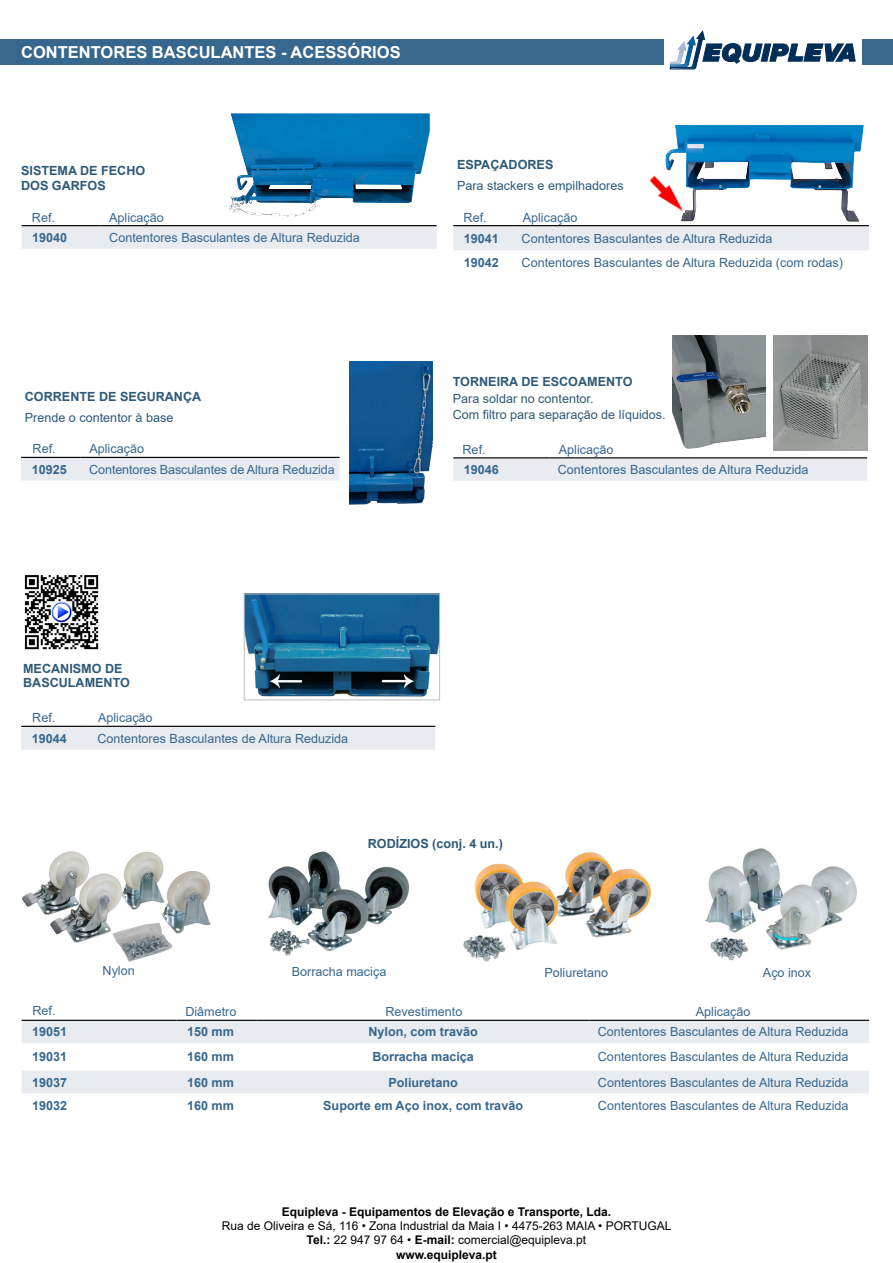
<style>
.page{position:relative;width:893px;height:1263px;background:#fff}
.page>*{position:absolute;margin:0;border:0;box-sizing:border-box;transform-origin:0 0}
.t1{font:700 16.5px "Arial";color:#fff}
.t2{font:12.6px "Arial";color:#37678d}
.t3{font:700 12.6px "Arial";color:#37678d}
.t4{font:12.6px "Arial";color:#38668f}
.t5{font:700 12.6px/14.4px "Arial";color:#2e5978}
.t6{font:12.6px/16.2px "Arial";color:#2e5978}
.t7{font:12px/14.4px "Arial";color:#000;text-align:center}
.t8{font:700 12px "Arial";color:#000}
.s1{font-weight:700}
</style>
<div class="page">
<div style="left:0;top:39px;width:663px;height:26px;background:#37678d"></div>
<div style="left:862px;top:39px;width:31px;height:26px;background:#37678d"></div>
<svg style="left:670px;top:31px;width:186px;height:38px"></svg>
<img style="left:229px;top:113px;width:201px;height:104px">
<div style="left:22px;top:226px;width:415px;height:23px;background:#e8ebf0"></div>
<hr style="left:22px;top:225px;width:79px;height:1px;background:#000">
<hr style="left:101px;top:225px;width:336px;height:1px;background:#000">
<img style="left:665px;top:125px;width:199px;height:97px">
<div style="left:453px;top:226px;width:416px;height:24px;background:#e8ebf0"></div>
<hr style="left:453px;top:225px;width:60px;height:1px;background:#000">
<hr style="left:513px;top:225px;width:356px;height:1px;background:#000">
<img style="left:649px;top:173px;width:36px;height:39px">
<img style="left:349px;top:362px;width:83px;height:143px">
<div style="left:21px;top:458px;width:319px;height:22px;background:#e8ebf0"></div>
<hr style="left:21px;top:457px;width:60px;height:1px;background:#000">
<hr style="left:81px;top:457px;width:259px;height:1px;background:#000">
<img style="left:672px;top:335px;width:94px;height:114px">
<img style="left:773px;top:335px;width:94px;height:116px">
<div style="left:453px;top:458px;width:414px;height:23px;background:#e8ebf0"></div>
<hr style="left:453px;top:457px;width:96px;height:1px;background:#000">
<hr style="left:549px;top:457px;width:318px;height:1px;background:#000">
<div style="left:21px;top:727px;width:414px;height:23px;background:#e8ebf0"></div>
<hr style="left:21px;top:726px;width:66px;height:1px;background:#000">
<hr style="left:87px;top:726px;width:348px;height:1px;background:#000">
<img style="left:24px;top:575px;width:75px;height:75px">
<img style="left:246px;top:596px;width:192px;height:101px">
<div style="left:244px;top:594px;width:196px;height:106px;border:1px solid #bdbfbf"></div>
<div style="left:22px;top:1021px;width:847px;height:72px;background:#e8ebf0"></div>
<svg style="left:22px;top:1043px;width:847px;height:27px"></svg>
<hr style="left:22px;top:1020px;width:154px;height:1px;background:#000">
<hr style="left:176px;top:1020px;width:81px;height:1px;background:#000">
<hr style="left:257px;top:1020px;width:332px;height:1px;background:#000">
<hr style="left:589px;top:1020px;width:280px;height:1px;background:#000">
<img style="left:22px;top:851px;width:189px;height:111px">
<img style="left:268px;top:851px;width:142px;height:105px">
<img style="left:463px;top:852px;width:189px;height:110px">
<img style="left:705px;top:848px;width:152px;height:113px">
<h1 class="t1" style="left:21px;top:41px;width:381px">CONTENTORES BASCULANTES - ACESSÓRIOS</h1>
<p class="t5" style="left:21px;top:164px;width:126px">SISTEMA DE FECHO<br>DOS GARFOS</p>
<p class="t4" style="left:32px;top:209px;width:25px">Ref.</p>
<p class="t4" style="left:109px;top:209px;width:56px">Aplicação</p>
<p class="t3" style="left:32px;top:228px;width:37px">19040</p>
<p class="t2" style="left:109px;top:229px;width:252px">Contentores Basculantes de Altura Reduzida</p>
<p class="t5" style="left:25px;top:389px;width:178px">CORRENTE DE SEGURANÇA</p>
<p class="t6" style="left:25px;top:409px;width:150px">Prende o contentor à base</p>
<p class="t5" style="left:457px;top:157px;width:98px">ESPAÇADORES</p>
<p class="t6" style="left:457px;top:177px;width:168px">Para stackers e empilhadores</p>
<p class="t4" style="left:464px;top:209px;width:25px">Ref.</p>
<p class="t4" style="left:523px;top:209px;width:56px">Aplicação</p>
<p class="t3" style="left:464px;top:229px;width:37px">19041</p>
<p class="t2" style="left:522px;top:229px;width:252px">Contentores Basculantes de Altura Reduzida</p>
<p class="t3" style="left:464px;top:253px;width:37px">19042</p>
<p class="t2" style="left:522px;top:253px;width:323px">Contentores Basculantes de Altura Reduzida (com rodas)</p>
<p class="t5" style="left:453px;top:375px;width:181px">TORNEIRA DE ESCOAMENTO</p>
<p class="t6" style="left:453px;top:390px;width:214px">Para soldar no contentor.<br>Com filtro para separação de líquidos.</p>
<p class="t4" style="left:33px;top:440px;width:25px">Ref.</p>
<p class="t4" style="left:89px;top:440px;width:56px">Aplicação</p>
<p class="t4" style="left:463px;top:441px;width:25px">Ref.</p>
<p class="t4" style="left:559px;top:441px;width:56px">Aplicação</p>
<p class="t3" style="left:464px;top:461px;width:37px">19046</p>
<p class="t2" style="left:558px;top:461px;width:252px">Contentores Basculantes de Altura Reduzida</p>
<p class="t3" style="left:32px;top:460px;width:37px">10925</p>
<p class="t2" style="left:89px;top:460px;width:247px">Contentores Basculantes de Altura Reduzida</p>
<p class="t5" style="left:23px;top:661px;width:108px">MECANISMO DE<br>BASCULAMENTO</p>
<p class="t4" style="left:32px;top:709px;width:25px">Ref.</p>
<p class="t4" style="left:98px;top:709px;width:56px">Aplicação</p>
<p class="t3" style="left:32px;top:729px;width:37px">19044</p>
<p class="t2" style="left:97px;top:729px;width:252px">Contentores Basculantes de Altura Reduzida</p>
<p class="t5" style="left:368px;top:836px;width:137px">RODÍZIOS (conj. 4 un.)</p>
<p class="t4" style="left:103px;top:962px;width:34px">Nylon</p>
<p class="t4" style="left:292px;top:962px;width:96px">Borracha maciça</p>
<p class="t4" style="left:544px;top:963px;width:65px">Poliuretano</p>
<p class="t4" style="left:763px;top:963px;width:50px">Aço inox</p>
<p class="t4" style="left:33px;top:1002px;width:25px">Ref.</p>
<p class="t4" style="left:185px;top:1003px;width:53px">Diâmetro</p>
<p class="t4" style="left:696px;top:1003px;width:56px">Aplicação</p>
<p class="t4" style="left:385px;top:1003px;width:79px">Revestimento</p>
<p class="t3" style="left:32px;top:1023px;width:37px">19051</p>
<p class="t3" style="left:187px;top:1023px;width:48px">150 mm</p>
<p class="t3" style="left:368px;top:1023px;width:111px">Nylon, com travão</p>
<p class="t2" style="left:598px;top:1023px;width:252px">Contentores Basculantes de Altura Reduzida</p>
<p class="t3" style="left:32px;top:1048px;width:37px">19031</p>
<p class="t3" style="left:187px;top:1048px;width:48px">160 mm</p>
<p class="t3" style="left:372px;top:1048px;width:103px">Borracha maciça</p>
<p class="t2" style="left:598px;top:1048px;width:252px">Contentores Basculantes de Altura Reduzida</p>
<p class="t3" style="left:32px;top:1073px;width:37px">19037</p>
<p class="t3" style="left:187px;top:1073px;width:48px">160 mm</p>
<p class="t3" style="left:388px;top:1073px;width:71px">Poliuretano</p>
<p class="t2" style="left:598px;top:1073px;width:252px">Contentores Basculantes de Altura Reduzida</p>
<p class="t3" style="left:32px;top:1096px;width:37px">19032</p>
<p class="t3" style="left:187px;top:1096px;width:48px">160 mm</p>
<p class="t3" style="left:323px;top:1096px;width:201px">Suporte em Aço inox, com travão</p>
<p class="t2" style="left:598px;top:1096px;width:252px">Contentores Basculantes de Altura Reduzida</p>
<p class="t8" style="left:282px;top:1203px;width:331px">Equipleva - Equipamentos de Elevação e Transporte, Lda.</p>
<p class="t7" style="left:222px;top:1218px;width:451px">Rua de Oliveira e Sá, 116 • Zona Industrial da Maia I • 4475-263 MAIA • PORTUGAL<br><span class="s1">Tel.:</span> 22 947 97 64 • <span class="s1">E-mail:</span> comercial@equipleva.pt<br><span class="s1">www.equipleva.pt</span></p>
</div>
